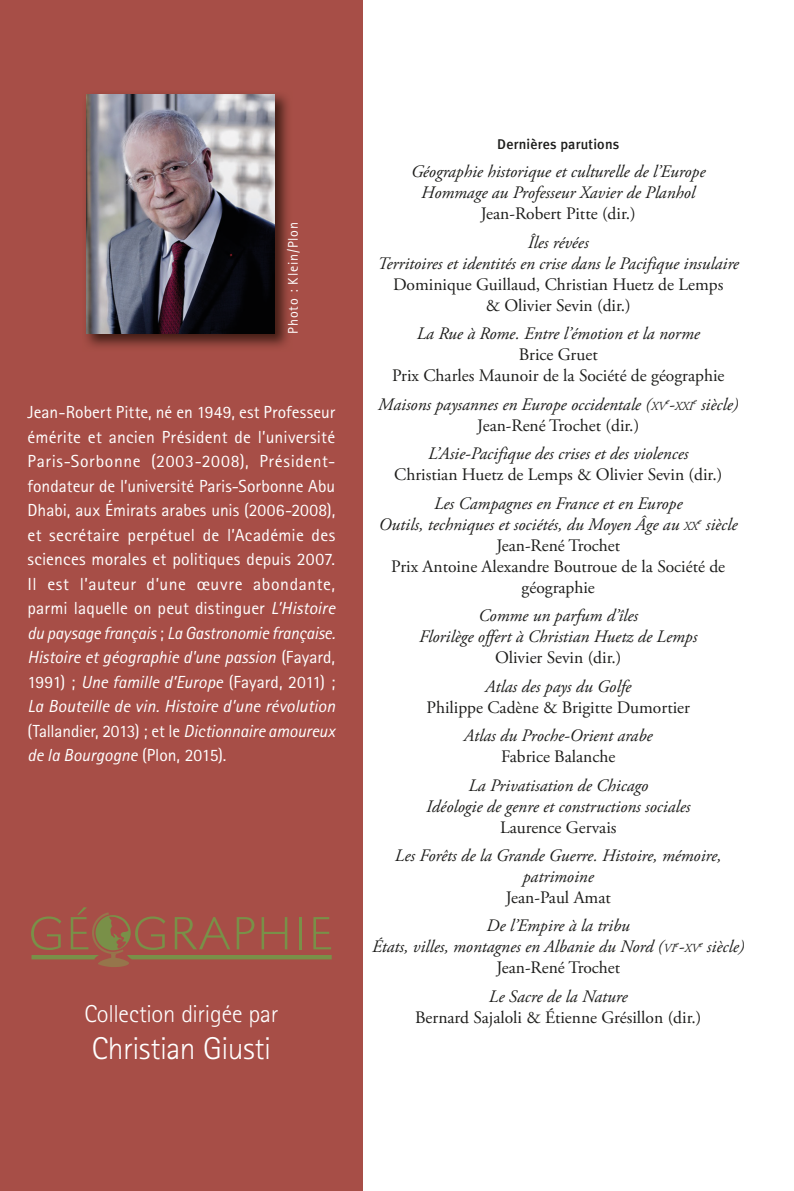
<style>
.page{position:relative;width:794px;height:1191px;background:#fff}
.page>*{position:absolute;margin:0;border:0;box-sizing:border-box;transform-origin:0 0}
.t1{font:300 31.5px "Rotis Sans Serif Std";letter-spacing:-.015em;color:#fff}
.t2{font:300 24.5px "Rotis Sans Serif Std";letter-spacing:-.01em;color:#fff}
.t3{font:italic 17.5px/21px "Adobe Garamond Pro";color:#1d1d1b;text-align:center}
.t4{font:17.5px/24.5px "Rotis Sans Serif Std";letter-spacing:-.005em;color:#fff;text-align:justify}
.t5{font:17.5px/21px "Adobe Garamond Pro";letter-spacing:-.005em;color:#1d1d1b;text-align:center}
.t6{font:500 14.17px "Meta Plus";letter-spacing:.01em;color:#1d1d1b}
.t7{font:14px "Rotis Sans Serif Std";letter-spacing:.06em;color:#fff}
.t8{font:italic 12.25px "Adobe Garamond Pro";color:#1d1d1b}
.s1{font-style:italic}
.s2{font-size:12.25px}
.s3{font-size:17.5px}
.s4{font-style:normal}
</style>
<div class="page">
<div style="left:0;top:0;width:362px;height:1191px;background:#a74e47"></div>
<img style="left:86px;top:94px;width:202px;height:253px">
<img style="left:86px;top:94px;width:189px;height:239px">
<svg style="left:31px;top:907px;width:301px;height:60px"></svg>
<p class="t7" style="left:285px;top:333px;width:113px;rotate:-90deg">Photo : Klein/Plon</p>
<p class="t4" style="left:28px;top:400px;width:309px">Jean-Robert Pitte, né en 1949, est Professeur émérite et ancien Président de l’université Paris-Sorbonne (2003-2008), Président&shy;fondateur de l’université Paris-Sorbonne Abu Dhabi, aux Émirats arabes unis (2006-2008), et secrétaire perpétuel de l’Académie des sciences morales et politiques depuis 2007.<br>Il est l’auteur d’une œuvre abondante, parmi laquelle on peut distinguer <span class="s1">L’Histoire du paysage français</span> ; <span class="s1">La Gastronomie française.<br>Histoire et géographie d'une passion</span> (Fayard, 1991) ; <span class="s1">Une famille d’Europe</span> (Fayard, 2011) ; <span class="s1">La Bouteille de vin. Histoire d’une révolution </span>(Tallandier, 2013) ; et le <span class="s1">Dictionnaire amoureux de la Bourgogne</span> (Plon, 2015).</p>
<h2 class="t2" style="left:84px;top:999px;width:195px">Collection dirigée par</h2>
<h1 class="t1" style="left:92px;top:1030px;width:181px">Christian Giusti</h1>
<p class="t6" style="left:497px;top:136px;width:124px">Dernières parutions</p>
<p class="t3" style="left:411px;top:162px;width:296px">Géographie historique et culturelle de l’Europe<br>Hommage au Professeur Xavier de Planhol</p>
<p class="t5" style="left:481px;top:204px;width:156px">Jean-Robert Pitte (dir.)</p>
<p class="t3" style="left:377px;top:232px;width:363px">Îles révées<br>Territoires et identités en crise dans le Pacifique insulaire</p>
<p class="t5" style="left:393px;top:274px;width:332px">Dominique Guillaud, Christian Huetz de Lemps &amp; Olivier Sevin (dir.)</p>
<p class="t3" style="left:417px;top:324px;width:285px">La Rue à Rome. Entre l’émotion et la norme</p>
<p class="t5" style="left:392px;top:345px;width:334px">Brice Gruet<br>Prix Charles Maunoir de la Société de géographie</p>
<p class="t3" style="left:378px;top:394px;width:289px">Maisons paysannes en Europe occidentale (<span class="s2">XV</span></p>
<p class="t8" style="left:665px;top:398px;width:29px"><sup>e</sup><span class="s3">-</span>XXI</p>
<p class="t3" style="left:693px;top:394px;width:47px"><sup>e</sup> siècle)</p>
<p class="t5" style="left:477px;top:415px;width:163px">Jean-René Trochet (dir.)</p>
<p class="t3" style="left:428px;top:443px;width:261px">L’Asie-Pacifique des crises et des violences</p>
<p class="t5" style="left:394px;top:465px;width:329px">Christian Huetz de Lemps &amp; Olivier Sevin (dir.)</p>
<p class="t3" style="left:379px;top:493px;width:360px">Les Campagnes en France et en Europe<br>Outils, techniques et sociétés, du Moyen Âge au <span class="s2">XX</span><sup>e</sup> siècle <span class="s4">Jean-René Trochet<br>Prix Antoine Alexandre Boutroue de la Société de géographie</span></p>
<p class="t3" style="left:419px;top:605px;width:280px">Comme un parfum d’îles<br>Florilège offert à Christian Huetz de Lemps</p>
<p class="t5" style="left:495px;top:647px;width:128px">Olivier Sevin (dir.)</p>
<p class="t3" style="left:485px;top:676px;width:147px">Atlas des pays du Golfe</p>
<p class="t5" style="left:426px;top:697px;width:265px">Philippe Cadène &amp; Brigitte Dumortier</p>
<p class="t3" style="left:464px;top:725px;width:190px">Atlas du Proche-Orient arabe</p>
<p class="t5" style="left:501px;top:746px;width:115px">Fabrice Balanche</p>
<p class="t3" style="left:426px;top:775px;width:266px">La Privatisation de Chicago<br>Idéologie de genre et constructions sociales</p>
<p class="t5" style="left:500px;top:817px;width:118px">Laurence Gervais</p>
<p class="t3" style="left:395px;top:845px;width:328px">Les Forêts de la Grande Guerre. Histoire, mémoire, patrimoine</p>
<p class="t5" style="left:506px;top:887px;width:107px">Jean-Paul Amat</p>
<p class="t3" style="left:372px;top:916px;width:304px;text-align:left;text-indent:114px">De l’Empire à la tribu<br>États, villes, montagnes en Albanie du Nord (<span class="s2">VI</span></p>
<p class="t8" style="left:675px;top:941px;width:25px"><sup>e</sup><span class="s3">-</span>XV</p>
<p class="t3" style="left:699px;top:937px;width:47px"><sup>e</sup> siècle)</p>
<p class="t5" style="left:496px;top:958px;width:125px">Jean-René Trochet</p>
<p class="t3" style="left:489px;top:986px;width:140px">Le Sacre de la Nature</p>
<p class="t5" style="left:415px;top:1007px;width:288px">Bernard Sajaloli &amp; Étienne Grésillon (dir.)</p>
</div>
